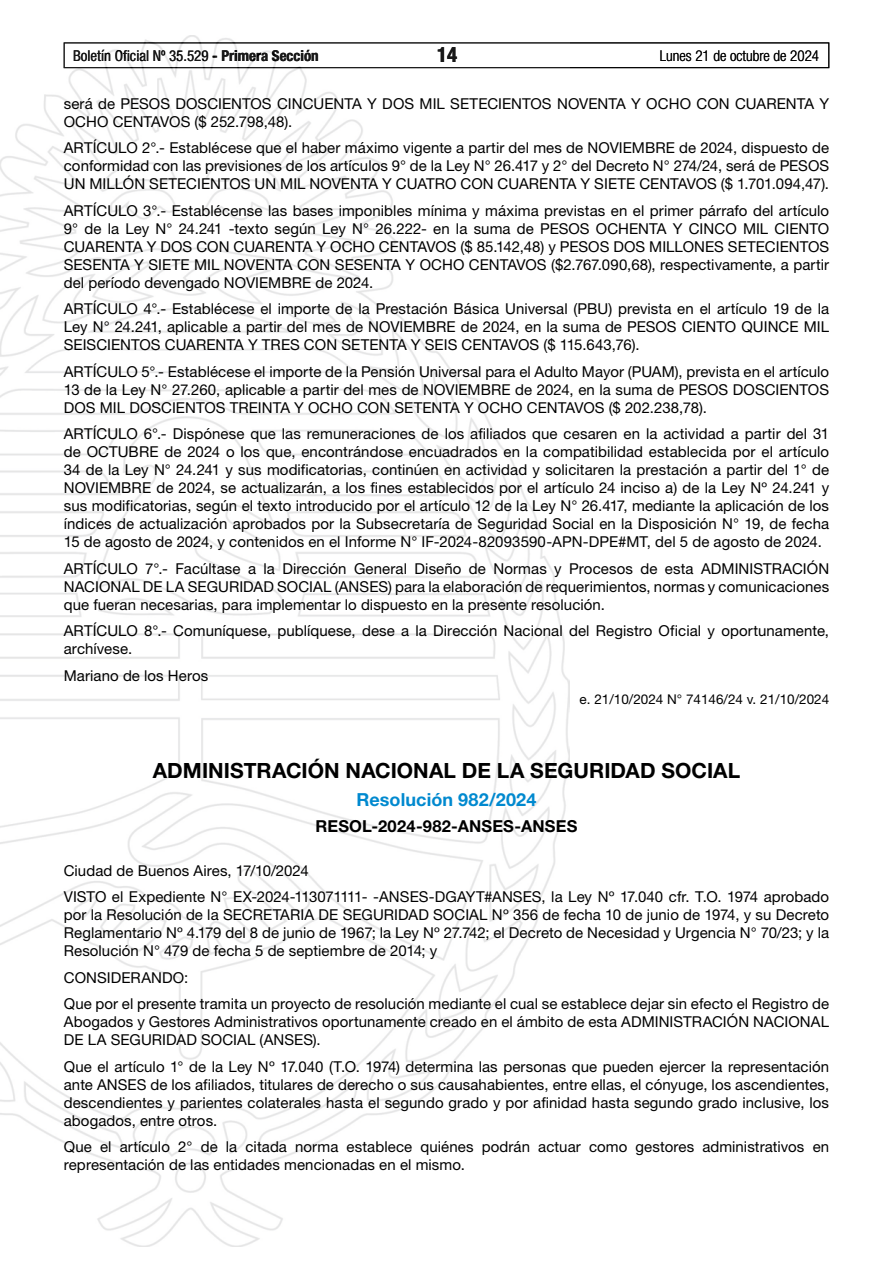
<style>
.page{position:relative;width:893px;height:1263px;background:#fff}
.page>*{position:absolute;margin:0;border:0;box-sizing:border-box;transform-origin:0 0}
.t1{font:700 21px "Helvetica Neue LT Std";letter-spacing:.005em;color:#000}
.t2{font:700 condensed 21px "Helvetica Neue LT Std";color:#000}
.t3{font:700 18px "Helvetica Neue LT Std";letter-spacing:.005em;color:#0089cf}
.t4{font:700 16.5px "Helvetica Neue LT Std";letter-spacing:.01em;color:#000}
.t5{font:15px/18px "Helvetica Neue LT Std";letter-spacing:.005em;color:#000;text-align:justify}
.t6{font:condensed 15px "Helvetica Neue LT Std";color:#000}
.t7{font:300 condensed 15px "Helvetica Neue LT Std";color:#000}
.t8{font:13.5px "Helvetica Neue LT Std";color:#000}
.s1{font-weight:700}
</style>
<div class="page">
<div style="left:64px;top:43px;width:765px;height:25px;border:1px solid #000"></div>
<img style="left:0;top:35px;width:569px;height:1211px">
<p class="t6" style="left:73px;top:47px;width:247px">Boletín Oficial Nº 35.529 <span class="s1">- Primera Sección</span></p>
<h1 class="t2" style="left:437px;top:42px;width:22px">14</h1>
<p class="t7" style="left:660px;top:47px;width:161px">Lunes 21 de octubre de 2024</p>
<p class="t5" style="left:64px;top:94px;width:767px">será de PESOS DOSCIENTOS CINCUENTA Y DOS MIL SETECIENTOS NOVENTA Y OCHO CON CUARENTA Y<br>OCHO CENTAVOS ($ 252.798,48).</p>
<p class="t5" style="left:64px;top:138px;width:767px">ARTÍCULO 2°.- Establécese que el haber máximo vigente a partir del mes de NOVIEMBRE de 2024, dispuesto de conformidad con las previsiones de los artículos 9° de la Ley N° 26.417 y 2° del Decreto N° 274/24, será de PESOS UN MILLÓN SETECIENTOS UN MIL NOVENTA Y CUATRO CON CUARENTA Y SIETE CENTAVOS ($ 1.701.094,47).</p>
<p class="t5" style="left:64px;top:201px;width:767px">ARTÍCULO 3°.- Establécense las bases imponibles mínima y máxima previstas en el primer párrafo del artículo 9° de la Ley N° 24.241 -texto según Ley N° 26.222- en la suma de PESOS OCHENTA Y CINCO MIL CIENTO CUARENTA Y DOS CON CUARENTA Y OCHO CENTAVOS ($ 85.142,48) y PESOS DOS MILLONES SETECIENTOS SESENTA Y SIETE MIL NOVENTA CON SESENTA Y OCHO CENTAVOS ($2.767.090,68), respectivamente, a partir del período devengado NOVIEMBRE de 2024.</p>
<p class="t5" style="left:64px;top:299px;width:767px">ARTÍCULO 4°.- Establécese el importe de la Prestación Básica Universal (PBU) prevista en el artículo 19 de la Ley N° 24.241, aplicable a partir del mes de NOVIEMBRE de 2024, en la suma de PESOS CIENTO QUINCE MIL SEISCIENTOS CUARENTA Y TRES CON SETENTA Y SEIS CENTAVOS ($ 115.643,76).</p>
<p class="t5" style="left:64px;top:362px;width:767px">ARTÍCULO 5°.- Establécese el importe de la Pensión Universal para el Adulto Mayor (PUAM), prevista en el artículo 13 de la Ley N° 27.260, aplicable a partir del mes de NOVIEMBRE de 2024, en la suma de PESOS DOSCIENTOS DOS MIL DOSCIENTOS TREINTA Y OCHO CON SETENTA Y OCHO CENTAVOS ($ 202.238,78).</p>
<p class="t5" style="left:64px;top:424px;width:767px">ARTÍCULO 6°.- Dispónese que las remuneraciones de los afiliados que cesaren en la actividad a partir del 31 de OCTUBRE de 2024 o los que, encontrándose encuadrados en la compatibilidad establecida por el artículo 34 de la Ley N° 24.241 y sus modificatorias, continúen en actividad y solicitaren la prestación a partir del 1° de NOVIEMBRE de 2024, se actualizarán, a los fines establecidos por el artículo 24 inciso a) de la Ley Nº 24.241 y sus modificatorias, según el texto introducido por el artículo 12 de la Ley N° 26.417, mediante la aplicación de los índices de actualización aprobados por la Subsecretaría de Seguridad Social en la Disposición N° 19, de fecha 15 de agosto de 2024, y contenidos en el Informe N° IF-2024-82093590-APN-DPE#MT, del 5 de agosto de 2024.</p>
<p class="t5" style="left:64px;top:559px;width:767px">ARTÍCULO 7°.- Facúltase a la Dirección General Diseño de Normas y Procesos de esta ADMINISTRACIÓN NACIONAL DE LA SEGURIDAD SOCIAL (ANSES) para la elaboración de requerimientos, normas y comunicaciones que fueran necesarias, para implementar lo dispuesto en la presente resolución.</p>
<p class="t5" style="left:64px;top:622px;width:767px">ARTÍCULO 8°.- Comuníquese, publíquese, dese a la Dirección Nacional del Registro Oficial y oportunamente, archívese.</p>
<p class="t5" style="left:64px;top:666px;width:146px">Mariano de los Heros</p>
<p class="t8" style="left:580px;top:691px;width:251px">e. 21/10/2024 N° 74146/24 v. 21/10/2024</p>
<h1 class="t1" style="left:153px;top:757px;width:589px">ADMINISTRACIÓN NACIONAL DE LA SEGURIDAD SOCIAL</h1>
<p class="t3" style="left:357px;top:788px;width:181px">Resolución 982/2024</p>
<p class="t4" style="left:316px;top:816px;width:263px">RESOL-2024-982-ANSES-ANSES</p>
<p class="t5" style="left:64px;top:857px;width:767px;line-height:26.5px">Ciudad de Buenos Aires, 17/10/2024<br>VISTO el Expediente N° EX-2024-113071111- -ANSES-DGAYT#ANSES, la Ley Nº 17.040 cfr. T.O. 1974 aprobado</p>
<p class="t5" style="left:64px;top:906px;width:767px">por la Resolución de la SECRETARIA DE SEGURIDAD SOCIAL Nº 356 de fecha 10 de junio de 1974, y su Decreto Reglamentario Nº 4.179 del 8 de junio de 1967; la Ley Nº 27.742; el Decreto de Necesidad y Urgencia N° 70/23; y la Resolución N° 479 de fecha 5 de septiembre de 2014; y</p>
<p class="t5" style="left:64px;top:964px;width:767px;line-height:26.5px">CONSIDERANDO:<br>Que por el presente tramita un proyecto de resolución mediante el cual se establece dejar sin efecto el Registro de</p>
<p class="t5" style="left:64px;top:1013px;width:767px">Abogados y Gestores Administrativos oportunamente creado en el ámbito de esta ADMINISTRACIÓN NACIONAL<br>DE LA SEGURIDAD SOCIAL (ANSES).</p>
<p class="t5" style="left:64px;top:1057px;width:767px">Que el artículo 1° de la Ley Nº 17.040 (T.O. 1974) determina las personas que pueden ejercer la representación ante ANSES de los afiliados, titulares de derecho o sus causahabientes, entre ellas, el cónyuge, los ascendientes, descendientes y parientes colaterales hasta el segundo grado y por afinidad hasta segundo grado inclusive, los abogados, entre otros.</p>
<p class="t5" style="left:64px;top:1138px;width:767px">Que el artículo 2° de la citada norma establece quiénes podrán actuar como gestores administrativos en representación de las entidades mencionadas en el mismo.</p>
</div>
